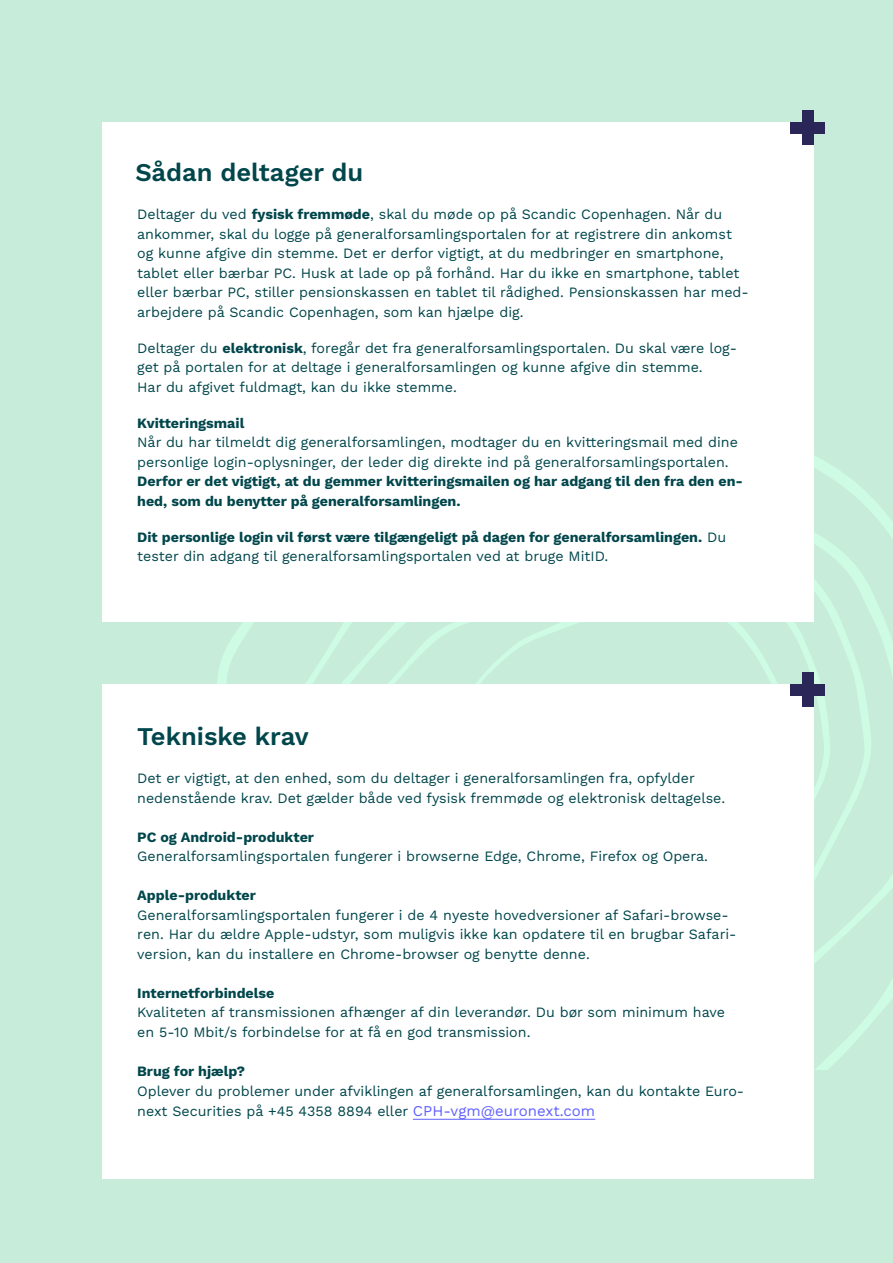
<style>
.page{position:relative;width:893px;height:1263px;background:#c8ecda}
.page>*{position:absolute;margin:0;border:0;box-sizing:border-box;transform-origin:0 0}
.rub_2_blå{font:600 25.5px "Work Sans";color:#00464b}
.brød{font:600 25.5px "Work Sans";color:#00464b}
.brød-2{font:14.25px/19.5px "Work Sans";color:#00464b}
.t1{font:700 14.25px/19.5px "Work Sans";color:#00464b}
.s1{font-weight:700}
.s2{font-weight:400}
.s3{font-size:15px;color:#6161ff}
</style>
<div class="page">
<svg style="left:211px;top:410px;width:682px;height:660px"></svg>
<div style="left:102px;top:684px;width:711px;height:494px;background:#fff"></div>
<div style="left:791px;top:684px;width:34px;height:12px;background:#2a2758"></div>
<div style="left:802px;top:673px;width:11px;height:34px;background:#2a2758"></div>
<div style="left:102px;top:122px;width:711px;height:499px;background:#fff"></div>
<div style="left:791px;top:122px;width:34px;height:11px;background:#2a2758"></div>
<div style="left:802px;top:110px;width:11px;height:35px;background:#2a2758"></div>
<hr style="left:413px;top:1119px;width:182px;height:1px;background:#6161ff">
<p class="rub_2_blå" style="left:135px;top:153px;width:229px">Sådan deltager du</p>
<p class="brød-2" style="left:137px;top:204px;width:613px">Deltager du ved <span class="s1">fysisk fremmøde</span>, skal du møde op på Scandic Copenhagen. Når du ankommer, skal du logge på generalforsamlingsportalen for at registrere din ankomst og kunne afgive din stemme. Det er derfor vigtigt, at du medbringer en smartphone, tablet eller bærbar PC. Husk at lade op på forhånd. Har du ikke en smartphone, tablet eller bærbar PC, stiller pensionskassen en tablet til rådighed. Pensionskassen har med&shy;arbejdere på Scandic Copenhagen, som kan hjælpe dig.</p>
<p class="brød-2" style="left:137px;top:337px;width:601px">Deltager du <span class="s1">elektronisk</span>, foregår det fra generalforsamlingsportalen. Du skal være log&shy;get på portalen for at deltage i generalforsamlingen og kunne afgive din stemme.<br>Har du afgivet fuldmagt, kan du ikke stemme.</p>
<p class="t1" style="left:137px;top:412px;width:109px">Kvitteringsmail</p>
<p class="brød-2" style="left:137px;top:432px;width:602px">Når du har tilmeldt dig generalforsamlingen, modtager du en kvitteringsmail med dine personlige login-oplysninger, der leder dig direkte ind på generalforsamlingsportalen.</p>
<p class="t1" style="left:137px;top:471px;width:607px">Derfor er det vigtigt, at du gemmer kvitteringsmailen og har adgang til den fra den en&shy;hed, som du benytter på generalforsamlingen.</p>
<p class="t1" style="left:137px;top:527px;width:590px">Dit personlige login vil først være tilgængeligt på dagen for generalforsamlingen. <span class="s2">Du tester din adgang til generalforsamlingsportalen ved at bruge MitID.</span></p>
<p class="brød" style="left:137px;top:717px;width:173px">Tekniske krav</p>
<p class="brød-2" style="left:137px;top:768px;width:590px">Det er vigtigt, at den enhed, som du deltager i generalforsamlingen fra, opfylder nedenstående krav. Det gælder både ved fysisk fremmøde og elektronisk deltagelse.</p>
<p class="brød-2" style="left:137px;top:827px;width:572px"><span class="s1">PC og Android-produkter<br></span>Generalforsamlingsportalen fungerer i browserne Edge, Chrome, Firefox og Opera.</p>
<p class="brød-2" style="left:137px;top:885px;width:601px"><span class="s1">Apple-produkter<br></span>Generalforsamlingsportalen fungerer i de 4 nyeste hovedversioner af Safari-browse&shy;ren. Har du ældre Apple-udstyr, som muligvis ikke kan opdatere til en brugbar Safari&shy;version, kan du installere en Chrome-browser og benytte denne.</p>
<p class="brød-2" style="left:137px;top:983px;width:589px"><span class="s1">Internetforbindelse<br></span>Kvaliteten af transmissionen afhænger af din leverandør. Du bør som minimum have en 5-10 Mbit/s forbindelse for at få en god transmission.</p>
<p class="brød-2" style="left:137px;top:1060px;width:608px;line-height:20.2px"><span class="s1">Brug for hjælp?<br></span>Oplever du problemer under afviklingen af generalforsamlingen, kan du kontakte Euro&shy;next Securities på +45 4358 8894 eller <span class="s3">CPH-vgm@euronext.com</span></p>
</div>
